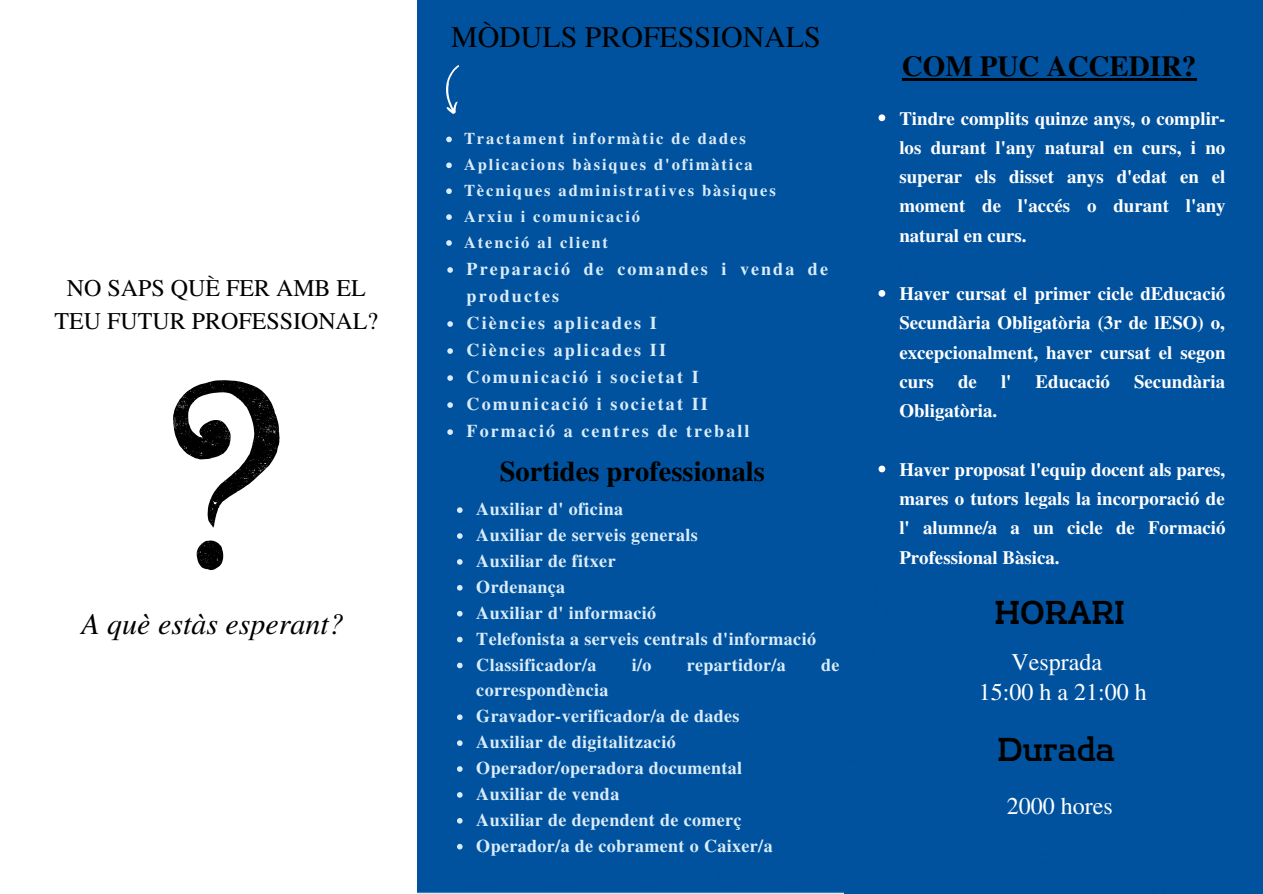
<style>
.page{position:relative;width:1263px;height:894px;background:#fff}
.page>*{position:absolute;margin:0;border:0;box-sizing:border-box;transform-origin:0 0}
.t1{font:33px "Flatory Slab 500";color:#000}
.t2{font:italic 30px "Te X Gyre Termes";color:#000}
.t3{font:29.85px "Te X Gyre Termes";color:#000}
.t4{font:700 28.95px "Te X Gyre Termes";color:#000}
.t5{font:700 28.5px "Te X Gyre Termes";color:#000}
.t6{font:24px/32.5px "Te X Gyre Termes";color:#000;text-align:center}
.t7{font:24px/30.3px "Te X Gyre Termes";color:#fff;text-align:center}
.t8{font:700 18.9px/29.2px "Te X Gyre Termes";color:#fff;text-align:justify}
.t9{font:700 18px/25.8px "Te X Gyre Termes";letter-spacing:.02em;color:#daecfa}
.t10{font:700 18px/27px "Te X Gyre Termes";letter-spacing:.115em;color:#daecfa}
.t11{font:700 16.5px/25.8px "Te X Gyre Termes";letter-spacing:.115em;color:#daecfa}
</style>
<div class="page">
<div style="left:417px;top:0;width:846px;height:893px;background:#00529e"></div>
<svg style="left:445px;top:65px;width:15px;height:49px"></svg>
<svg style="left:446px;top:137px;width:6px;height:5px"></svg>
<svg style="left:446px;top:162px;width:6px;height:6px"></svg>
<svg style="left:446px;top:188px;width:6px;height:6px"></svg>
<svg style="left:446px;top:214px;width:6px;height:6px"></svg>
<svg style="left:446px;top:240px;width:6px;height:6px"></svg>
<svg style="left:447px;top:267px;width:6px;height:6px"></svg>
<svg style="left:447px;top:321px;width:6px;height:6px"></svg>
<svg style="left:447px;top:348px;width:6px;height:6px"></svg>
<svg style="left:447px;top:375px;width:6px;height:6px"></svg>
<svg style="left:447px;top:402px;width:6px;height:6px"></svg>
<svg style="left:447px;top:429px;width:6px;height:6px"></svg>
<svg style="left:457px;top:507px;width:6px;height:6px"></svg>
<svg style="left:457px;top:533px;width:6px;height:5px"></svg>
<svg style="left:457px;top:559px;width:6px;height:5px"></svg>
<svg style="left:457px;top:585px;width:6px;height:5px"></svg>
<svg style="left:457px;top:610px;width:6px;height:6px"></svg>
<svg style="left:457px;top:636px;width:6px;height:6px"></svg>
<svg style="left:457px;top:662px;width:6px;height:6px"></svg>
<svg style="left:457px;top:714px;width:6px;height:5px"></svg>
<svg style="left:457px;top:740px;width:6px;height:5px"></svg>
<svg style="left:457px;top:766px;width:6px;height:5px"></svg>
<svg style="left:457px;top:791px;width:6px;height:6px"></svg>
<svg style="left:457px;top:817px;width:6px;height:6px"></svg>
<svg style="left:457px;top:843px;width:6px;height:6px"></svg>
<hr style="left:902px;top:78px;width:294px;height:2px;background:#000">
<svg style="left:878px;top:114px;width:7px;height:7px"></svg>
<svg style="left:878px;top:290px;width:7px;height:7px"></svg>
<svg style="left:878px;top:465px;width:7px;height:7px"></svg>
<svg style="left:173px;top:380px;width:107px;height:190px"></svg>
<p class="t6" style="left:54px;top:271px;width:325px">NO SAPS QUÈ FER AMB EL<br>TEU FUTUR PROFESSIONAL?</p>
<h2 class="t2" style="left:81px;top:601px;width:264px">A què estàs esperant?</h2>
<h3 class="t3" style="left:451px;top:15px;width:371px">MÒDULS PROFESSIONALS</h3>
<p class="t11" style="left:464px;top:125px;width:313px">Tractament informàtic de dades<br>Aplicacions bàsiques d'ofimàtica<br>Tècniques administratives bàsiques<br>Arxiu i comunicació<br>Atenció al client</p>
<p class="t10" style="left:467px;top:254px;width:363px">Preparació de comandes i venda de productes<br>Ciències aplicades I<br>Ciències aplicades II<br>Comunicació i societat I<br>Comunicació i societat II<br>Formació a centres de treball</p>
<h3 class="t5" style="left:500px;top:449px;width:267px">Sortides professionals</h3>
<p class="t9" style="left:476px;top:495px;width:341px">Auxiliar d' oficina<br>Auxiliar de serveis generals<br>Auxiliar de fitxer<br>Ordenança<br>Auxiliar d' informació<br>Telefonista a serveis centrals d'informació<br>Classificador/a</p>
<p class="t9" style="left:632px;top:650px;width:21px">i/o</p>
<p class="t9" style="left:687px;top:650px;width:101px">repartidor/a</p>
<p class="t9" style="left:821px;top:650px;width:20px">de</p>
<p class="t9" style="left:476px;top:676px;width:298px">correspondència<br>Gravador-verificador/a de dades<br>Auxiliar de digitalització<br>Operador/operadora documental<br>Auxiliar de venda<br>Auxiliar de dependent de comerç<br>Operador/a de cobrament o Caixer/a</p>
<h3 class="t4" style="left:902px;top:43px;width:296px">COM PUC ACCEDIR?</h3>
<p class="t8" style="left:899px;top:102px;width:328px">Tindre complits quinze anys, o complir&shy;los durant l'any natural en curs, i no superar els disset anys d'edat en el moment de l'accés o durant l'any natural en curs.</p>
<p class="t8" style="left:899px;top:278px;width:328px">Haver cursat el primer cicle dEducació Secundària Obligatòria (3r de lESO) o, excepcionalment, haver cursat el segon curs</p>
<p class="t8" style="left:958px;top:366px;width:20px">de</p>
<p class="t8" style="left:1001px;top:366px;width:12px">l'</p>
<p class="t8" style="left:1036px;top:366px;width:76px">Educació</p>
<p class="t8" style="left:1134px;top:366px;width:93px">Secundària</p>
<p class="t8" style="left:899px;top:395px;width:99px">Obligatòria.</p>
<p class="t8" style="left:899px;top:453px;width:328px">Haver proposat l'equip docent als pares, mares o tutors legals la incorporació de l' alumne/a a un cicle de Formació Professional Bàsica.</p>
<h1 class="t1" style="left:995px;top:593px;width:131px">HORARI</h1>
<p class="t7" style="left:979px;top:645px;width:169px">Vesprada<br>15:00 h a 21:00 h</p>
<h1 class="t1" style="left:998px;top:729px;width:118px">Durada</h1>
<p class="t7" style="left:1007px;top:789px;width:107px">2000 hores</p>
</div>
